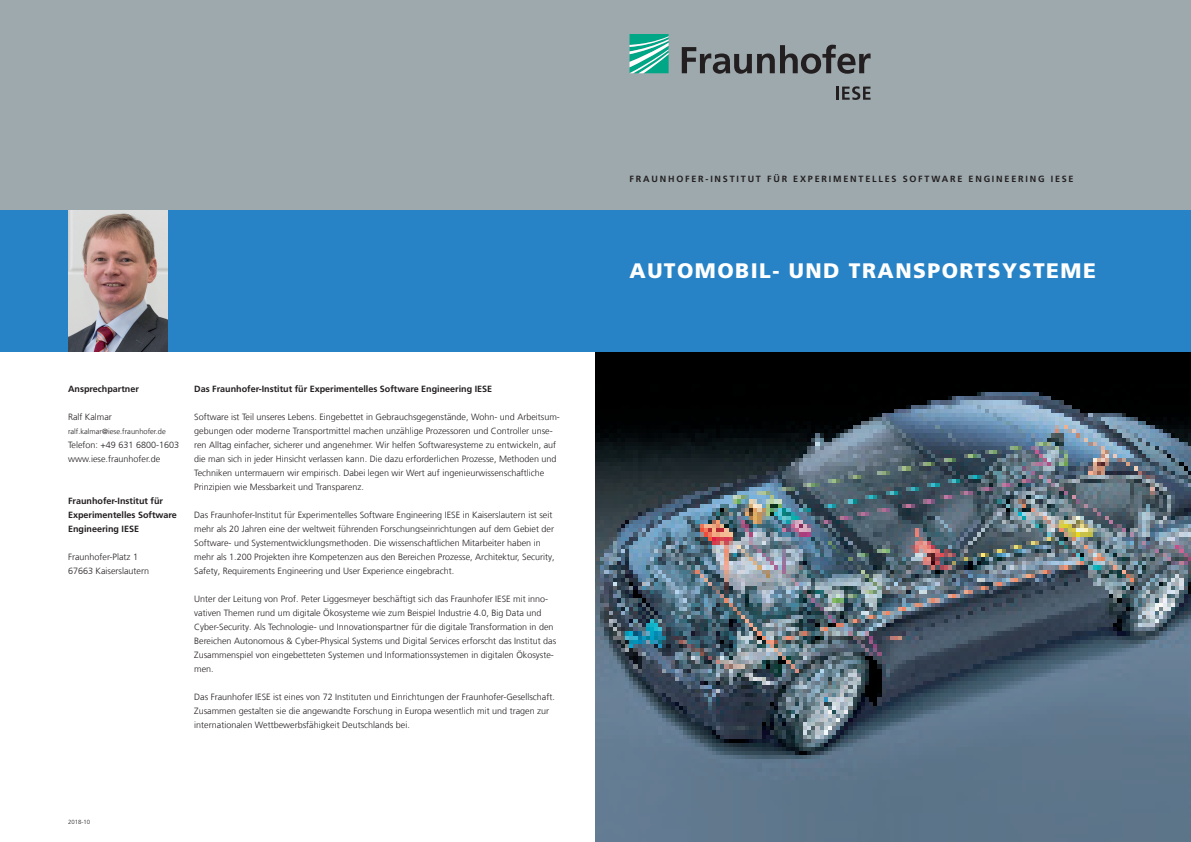
<style>
.page{position:relative;width:1191px;height:842px;background:#fff}
.page>*{position:absolute;margin:0;border:0;box-sizing:border-box;transform-origin:0 0}
.t1{font:900 21px "Frutiger LT Com";letter-spacing:.07em;color:#fff}
.t2{font:300 9px/14px "Frutiger LT Com";color:#231f20}
.t3{font:700 9px/14px "Frutiger LT Com";color:#231f20}
.t4{font:700 9px "Frutiger LT Com";letter-spacing:.2em;color:#231f20}
.t5{font:300 7.5px "Frutiger LT Com";color:#231f20}
.t6{font:300 6px "Frutiger LT Com";color:#231f20}
</style>
<div class="page">
<img style="left:595px;top:352px;width:596px;height:490px">
<div style="left:595px;top:0;width:596px;height:210px;background:#9da9ad"></div>
<div style="left:0;top:0;width:595px;height:210px;background:#9da9ad"></div>
<div style="left:595px;top:210px;width:596px;height:142px;background:#2783c5"></div>
<div style="left:0;top:210px;width:595px;height:142px;background:#2783c5"></div>
<svg style="left:629px;top:34px;width:39px;height:39px"></svg>
<svg style="left:682px;top:45px;width:188px;height:29px"></svg>
<svg style="left:836px;top:86px;width:34px;height:14px"></svg>
<img style="left:68px;top:210px;width:99px;height:142px">
<p class="t3" style="left:68px;top:382px;width:72px">Ansprechpartner</p>
<p class="t2" style="left:68px;top:410px;width:45px">Ralf Kalmar</p>
<p class="t5" style="left:68px;top:427px;width:99px">ralf.kalmar@iese.fraunhofer.de</p>
<p class="t2" style="left:68px;top:438px;width:112px">Telefon: +49 631 6800-1603 www.iese.fraunhofer.de</p>
<p class="t3" style="left:68px;top:494px;width:110px">Fraunhofer-Institut für<br>Experimentelles Software<br>Engineering IESE</p>
<p class="t2" style="left:68px;top:550px;width:83px">Fraunhofer-Platz 1<br>67663 Kaiserslautern</p>
<p class="t3" style="left:194px;top:382px;width:299px">Das Fraunhofer-Institut für Experimentelles Software Engineering IESE</p>
<p class="t2" style="left:194px;top:410px;width:367px">Software ist Teil unseres Lebens. Eingebettet in Gebrauchsgegenstände, Wohn- und Arbeitsum&shy;gebungen oder moderne Transportmittel machen unzählige Prozessoren und Controller unse&shy;ren Alltag einfacher, sicherer und angenehmer. Wir helfen Softwaresysteme zu entwickeln, auf die man sich in jeder Hinsicht verlassen kann. Die dazu erforderlichen Prozesse, Methoden und Techniken untermauern wir empirisch. Dabei legen wir Wert auf ingenieurwissenschaftliche Prinzipien wie Messbarkeit und Transparenz.</p>
<p class="t2" style="left:194px;top:508px;width:362px">Das Fraunhofer-Institut für Experimentelles Software Engineering IESE in Kaiserslautern ist seit mehr als 20 Jahren eine der weltweit führenden Forschungseinrichtungen auf dem Gebiet der Software- und Systementwicklungsmethoden. Die wissenschaftlichen Mitarbeiter haben in mehr als 1.200 Projekten ihre Kompetenzen aus den Bereichen Prozesse, Architektur, Security, Safety, Requirements Engineering und User Experience eingebracht.</p>
<p class="t2" style="left:194px;top:592px;width:363px">Unter der Leitung von Prof. Peter Liggesmeyer beschäftigt sich das Fraunhofer IESE mit inno&shy;vativen Themen rund um digitale Ökosysteme wie zum Beispiel Industrie 4.0, Big Data und Cyber-Security. Als Technologie- und Innovationspartner für die digitale Transformation in den Bereichen Autonomous &amp; Cyber-Physical Systems und Digital Services erforscht das Institut das Zusammenspiel von eingebetteten Systemen und Informationssystemen in digitalen Ökosyste&shy;men.</p>
<p class="t2" style="left:194px;top:690px;width:362px">Das Fraunhofer IESE ist eines von 72 Instituten und Einrichtungen der Fraunhofer-Gesellschaft.<br>Zusammen gestalten sie die angewandte Forschung in Europa wesentlich mit und tragen zur internationalen Wettbewerbsfähigkeit Deutschlands bei.</p>
<p class="t6" style="left:68px;top:818px;width:24px">2018-10</p>
<p class="t4" style="left:629px;top:174px;width:445px">FRAUNHOFER-INSTITUT FÜR EXPERIMENTELLES SOFTWARE ENGINEERING IESE</p>
<h1 class="t1" style="left:629px;top:258px;width:468px">AUTOMOBIL- UND TRANSPORTSYSTEME</h1>
</div>
